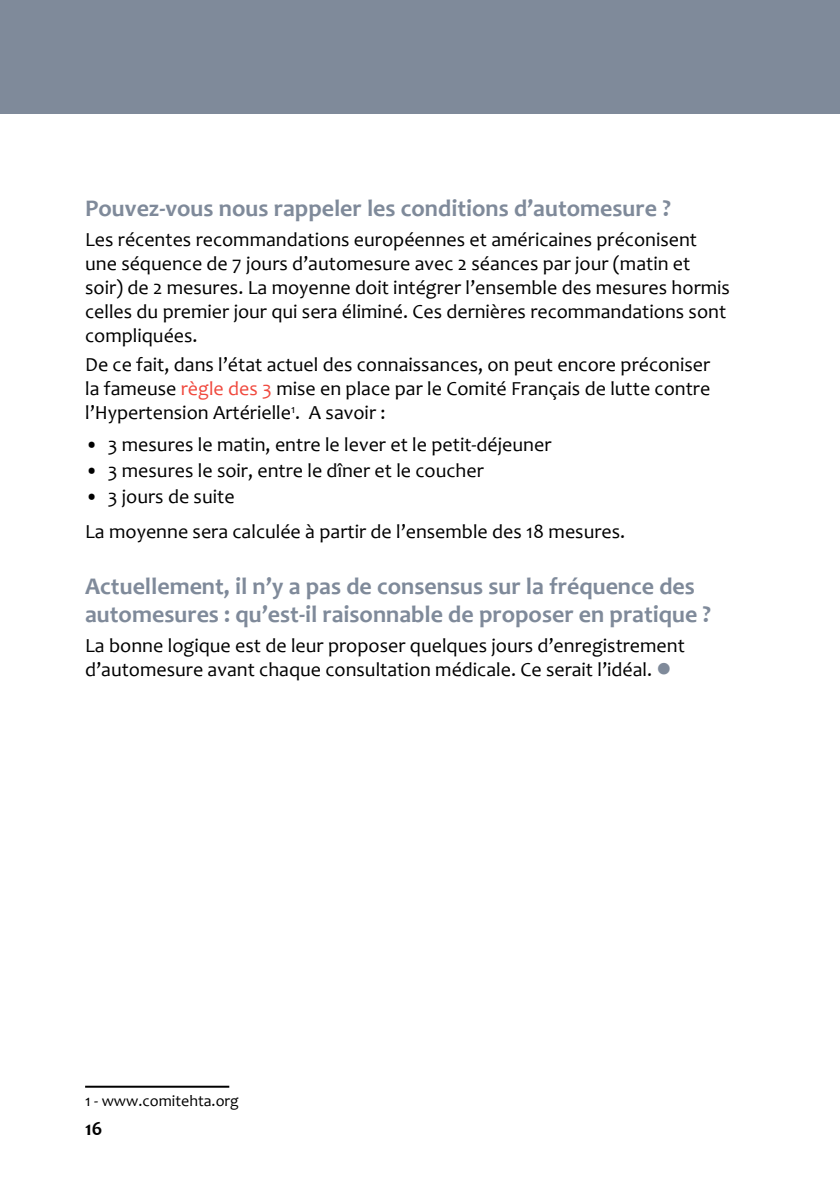
<style>
.page{position:relative;width:840px;height:1191px;background:#fff}
.page>*{position:absolute;margin:0;border:0;box-sizing:border-box;transform-origin:0 0}
.t1{font:700 24px/28.8px "Candara";color:#7f8a9a}
.t2{font:20px/24px "Candara";color:#000}
.t3{font:700 20px "Candara";color:#000}
.t4{font:16px "Candara";color:#000}
.s1{color:#f0493e}
.s2{color:#7f8a9a}
</style>
<div class="page">
<hr style="left:85px;top:1085px;width:144px;height:2px;background:#000">
<div style="left:0;top:0;width:839px;height:113px;background:#7f8a9a"></div>
<p class="t1" style="left:85px;top:193px;width:587px">Pouvez-vous nous rappeler les conditions d’automesure ?</p>
<p class="t2" style="left:85px;top:227px;width:646px">Les récentes recommandations européennes et américaines préconisent une séquence de 7 jours d’automesure avec 2 séances par jour (matin et soir) de 2 mesures. La moyenne doit intégrer l’ensemble des mesures hormis celles du premier jour qui sera éliminé. Ces dernières recommandations sont compliquées.</p>
<p class="t2" style="left:85px;top:352px;width:626px;text-align:justify">De ce fait, dans l’état actuel des connaissances, on peut encore préconiser la fameuse <span class="s1">règle des 3</span> mise en place par le Comité Français de lutte contre l’Hypertension Artérielle<sup>1</sup>. A savoir :</p>
<p class="t2" style="left:85px;top:432px;width:467px">• 3 mesures le matin, entre le lever et le petit-déjeuner</p>
<p class="t2" style="left:85px;top:458px;width:400px">• 3 mesures le soir, entre le dîner et le coucher</p>
<p class="t2" style="left:85px;top:478px;width:541px;line-height:35.4px">• 3 jours de suite<br>La moyenne sera calculée à partir de l’ensemble des 18 mesures.</p>
<p class="t1" style="left:85px;top:571px;width:627px">Actuellement, il n’y a pas de consensus sur la fréquence des automesures : qu’est-il raisonnable de proposer en pratique ?</p>
<p class="t2" style="left:85px;top:633px;width:601px">La bonne logique est de leur proposer quelques jours d’enregistrement d’automesure avant chaque consultation médicale. Ce serait l’idéal. <span class="s2">●</span></p>
<p class="t4" style="left:85px;top:1090px;width:155px">1 - www.comitehta.org</p>
<p class="t3" style="left:85px;top:1115px;width:19px">16</p>
</div>
